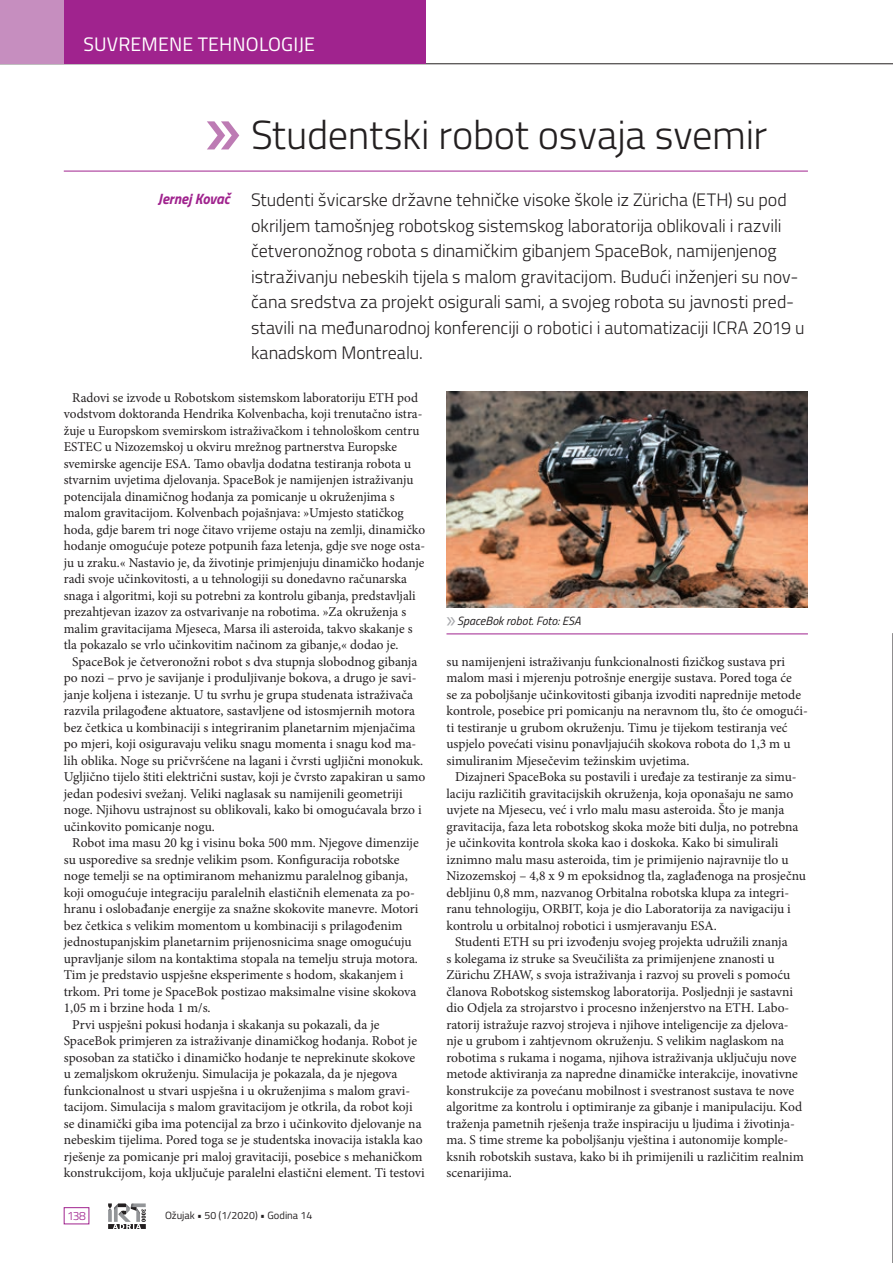
<style>
.page{position:relative;width:893px;height:1263px;background:#fff}
.page>*{position:absolute;margin:0;border:0;box-sizing:border-box;transform-origin:0 0}
.Članek_naslov{font:300 40.5px "Titillium";letter-spacing:-.01em;color:#231f20}
.t1{font:19.5px "Titillium";letter-spacing:.01em;color:#fff}
.Članek_podnaslov{font:300 18px/25.5px "Titillium";letter-spacing:-.005em;color:#231f20}
.Avtor_članka{font:italic 700 15px "Titillium";color:#a0238e}
.vsebina_-_body_text{font:13.5px/16.5px "Minion Pro";color:#231f20}
.t2{font:italic 12px "Titillium";color:#231f20}
.t3{font:300 12px "Titillium";color:#a0238e}
.t4{font:10.5px "Titillium";color:#231f20}
.s1{font-family:"Myriad Pro";font-style:normal;font-size:22.5px;color:#a8a9ad}
</style>
<div class="page">
<svg style="left:108px;top:1203px;width:38px;height:26px"></svg>
<div style="left:64px;top:1207px;width:25px;height:17px;border:1px solid #a0238e"></div>
<hr style="left:64px;top:171px;width:744px;height:1px;background:#a0238e">
<svg style="left:207px;top:121px;width:32px;height:28px"></svg>
<hr style="left:446px;top:633px;width:362px;height:1px;background:#a0238e">
<img style="left:446px;top:392px;width:362px;height:215px">
<hr style="left:0;top:63px;width:893px;height:1px;background:#231f20">
<div style="left:0;top:0;width:64px;height:64px;background:#c68ebf"></div>
<div style="left:64px;top:0;width:361px;height:64px;background:#a0238e"></div>
<svg style="left:892px;top:633px;width:1px;height:630px"></svg>
<h2 class="t1" style="left:83px;top:30px;width:233px">SUVREMENE TEHNOLOGIJE</h2>
<p class="Avtor_članka" style="left:158px;top:187px;width:73px">Jernej Kovač</p>
<p class="Članek_naslov" style="left:251px;top:106px;width:518px">Studentski robot osvaja svemir</p>
<p class="Članek_podnaslov" style="left:251px;top:186px;width:555px">Studenti švicarske državne tehničke visoke škole iz Züricha (ETH) su pod okriljem tamošnjeg robotskog sistemskog laboratorija oblikovali i razvili četveronožnog robota s dinamičkim gibanjem SpaceBok, namijenjenog istraživanju nebeskih tijela s malom gravitacijom. Budući inženjeri su nov&shy;čana sredstva za projekt osigurali sami, a svojeg robota su javnosti pred&shy;stavili na međunarodnoj konferenciji o robotici i automatizaciji ICRA 2019 u kanadskom Montrealu.</p>
<p class="vsebina_-_body_text" style="left:64px;top:389px;width:363px;text-indent:9px">Radovi se izvode u Robotskom sistemskom laboratoriju ETH pod vodstvom doktoranda Hendrika Kolvenbacha, koji trenutačno istra&shy;žuje u Europskom svemirskom istraživačkom i tehnološkom centru ESTEC u Nizozemskoj u okviru mrežnog partnerstva Europske svemirske agencije ESA. Tamo obavlja dodatna testiranja robota u stvarnim uvjetima djelovanja. SpaceBok je namijenjen istraživanju potencijala dinamičnog hodanja za pomicanje u okruženjima s malom gravitacijom. Kolvenbach pojašnjava: »Umjesto statičkog hoda, gdje barem tri noge čitavo vrijeme ostaju na zemlji, dinamičko hodanje omogućuje poteze potpunih faza letenja, gdje sve noge osta&shy;ju u zraku.« Nastavio je, da životinje primjenjuju dinamičko hodanje radi svoje učinkovitosti, a u tehnologiji su donedavno računarska snaga i algoritmi, koji su potrebni za kontrolu gibanja, predstavljali prezahtjevan izazov za ostvarivanje na robotima. »Za okruženja s malim gravitacijama Mjeseca, Marsa ili asteroida, takvo skakanje s tla pokazalo se vrlo učinkovitim načinom za gibanje,« dodao je.</p>
<p class="vsebina_-_body_text" style="left:64px;top:653px;width:363px;text-indent:9px">SpaceBok je četveronožni robot s dva stupnja slobodnog gibanja po nozi – prvo je savijanje i produljivanje bokova, a drugo je savi&shy;janje koljena i istezanje. U tu svrhu je grupa studenata istraživača razvila prilagođene aktuatore, sastavljene od istosmjernih motora bez četkica u kombinaciji s integriranim planetarnim mjenjačima po mjeri, koji osiguravaju veliku snagu momenta i snagu kod ma&shy;lih oblika. Noge su pričvršćene na lagani i čvrsti ugljični monokuk.<br>Ugljično tijelo štiti električni sustav, koji je čvrsto zapakiran u samo jedan podesivi svežanj. Veliki naglasak su namijenili geometriji noge. Njihovu ustrajnost su oblikovali, kako bi omogućavala brzo i učinkovito pomicanje nogu.</p>
<p class="vsebina_-_body_text" style="left:64px;top:835px;width:356px;text-indent:9px">Robot ima masu 20 kg i visinu boka 500 mm. Njegove dimenzije su usporedive sa srednje velikim psom. Konfiguracija robotske noge temelji se na optimiranom mehanizmu paralelnog gibanja, koji omogućuje integraciju paralelnih elastičnih elemenata za po&shy;hranu i oslobađanje energije za snažne skokovite manevre. Motori bez četkica s velikim momentom u kombinaciji s prilagođenim jednostupanjskim planetarnim prijenosnicima snage omogućuju upravljanje silom na kontaktima stopala na temelju struja motora.<br>Tim je predstavio uspješne eksperimente s hodom, skakanjem i trkom. Pri tome je SpaceBok postizao maksimalne visine skokova 1,05 m i brzine hoda 1 m/s.</p>
<p class="vsebina_-_body_text" style="left:64px;top:1016px;width:362px;text-indent:9px">Prvi uspješni pokusi hodanja i skakanja su pokazali, da je SpaceBok primjeren za istraživanje dinamičkog hodanja. Robot je sposoban za statičko i dinamičko hodanje te neprekinute skokove u zemaljskom okruženju. Simulacija je pokazala, da je njegova funkcionalnost u stvari uspješna i u okruženjima s malom gravi&shy;tacijom. Simulacija s malom gravitacijom je otkrila, da robot koji se dinamički giba ima potencijal za brzo i učinkovito djelovanje na nebeskim tijelima. Pored toga se je studentska inovacija istakla kao rješenje za pomicanje pri maloj gravitaciji, posebice s mehaničkom konstrukcijom, koja uključuje paralelni elastični element. Ti testovi</p>
<p class="t3" style="left:67px;top:1207px;width:20px">138</p>
<p class="t4" style="left:165px;top:1207px;width:149px">Ožujak • 50 (1/2020) • Godina 14</p>
<p class="t2" style="left:446px;top:612px;width:136px"><span class="s1">»</span>SpaceBok robot. Foto: ESA</p>
<p class="vsebina_-_body_text" style="left:446px;top:653px;width:363px">su namijenjeni istraživanju funkcionalnosti fizičkog sustava pri malom masi i mjerenju potrošnje energije sustava. Pored toga će<br>se za poboljšanje učinkovitosti gibanja izvoditi naprednije metode kontrole, posebice pri pomicanju na neravnom tlu, što će omogući&shy;ti testiranje u grubom okruženju. Timu je tijekom testiranja već uspjelo povećati visinu ponavljajućih skokova robota do 1,3 m u simuliranim Mjesečevim težinskim uvjetima.</p>
<p class="vsebina_-_body_text" style="left:446px;top:769px;width:361px;text-indent:9px">Dizajneri SpaceBoka su postavili i uređaje za testiranje za simu&shy;laciju različitih gravitacijskih okruženja, koja oponašaju ne samo uvjete na Mjesecu, već i vrlo malu masu asteroida. Što je manja gravitacija, faza leta robotskog skoka može biti dulja, no potrebna je učinkovita kontrola skoka kao i doskoka. Kako bi simulirali iznimno malu masu asteroida, tim je primijenio najravnije tlo u Nizozemskoj – 4,8 x 9 m epoksidnog tla, zaglađenoga na prosječnu debljinu 0,8 mm, nazvanog Orbitalna robotska klupa za integri&shy;ranu tehnologiju, ORBIT, koja je dio Laboratorija za navigaciju i kontrolu u orbitalnoj robotici i usmjeravanju ESA.</p>
<p class="vsebina_-_body_text" style="left:446px;top:934px;width:359px;text-indent:9px">Studenti ETH su pri izvođenju svojeg projekta udružili znanja<br>s kolegama iz struke sa Sveučilišta za primijenjene znanosti u Zürichu ZHAW, s svoja istraživanja i razvoj su proveli s pomoću članova Robotskog sistemskog laboratorija. Posljednji je sastavni dio Odjela za strojarstvo i procesno inženjerstvo na ETH. Labo&shy;ratorij istražuje razvoj strojeva i njihove inteligencije za djelova&shy;nje u grubom i zahtjevnom okruženju. S velikim naglaskom na robotima s rukama i nogama, njihova istraživanja uključuju nove metode aktiviranja za napredne dinamičke interakcije, inovativne konstrukcije za povećanu mobilnost i svestranost sustava te nove algoritme za kontrolu i optimiranje za gibanje i manipulaciju. Kod traženja pametnih rješenja traže inspiraciju u ljudima i životinja&shy;ma. S time streme ka poboljšanju vještina i autonomije komple&shy;ksnih robotskih sustava, kako bi ih primijenili u različitim realnim scenarijima.</p>
</div>
